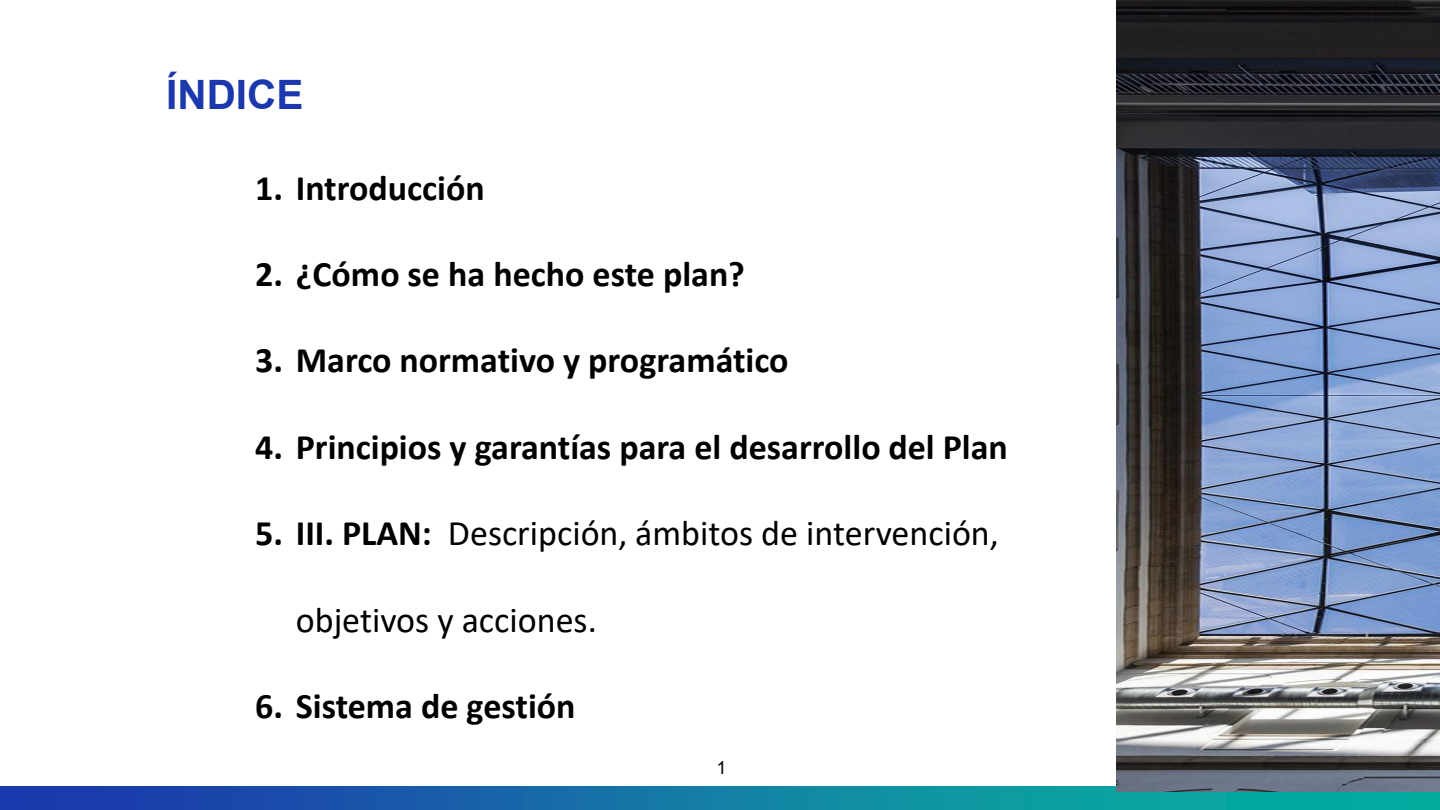
<style>
.page{position:relative;width:1440px;height:810px;background:#fff}
.page>*{position:absolute;margin:0;border:0;box-sizing:border-box;transform-origin:0 0}
.t1{font:700 40.5px "Arial";color:#1b39ac}
.t2{font:700 36px "Calibri";color:#000}
.t3{font:36px "Calibri";color:#000}
.t4{font:18px "Arial";color:#000}
.s1{font-weight:700}
</style>
<div class="page">
<div style="left:0;top:787px;width:1440px;height:23px;background:linear-gradient(to right,#2037ae,#03bc9d)"></div>
<img style="left:1117px;top:0;width:323px;height:792px">
<p class="t1" style="left:166px;top:67px;width:139px">ÍNDICE</p>
<p class="t2" style="left:255px;top:162px;width:231px">1. Introducción</p>
<p class="t2" style="left:255px;top:249px;width:491px">2. ¿Cómo se ha hecho este plan?</p>
<p class="t2" style="left:255px;top:335px;width:535px">3. Marco normativo y programático</p>
<p class="t2" style="left:255px;top:421px;width:754px">4. Principios y garantías para el desarrollo del Plan</p>
<p class="t3" style="left:255px;top:508px;width:745px"><span class="s1">5. III. PLAN:</span> Descripción, ámbitos de intervención,</p>
<p class="t3" style="left:296px;top:595px;width:302px">objetivos y acciones.</p>
<p class="t2" style="left:255px;top:681px;width:322px">6. Sistema de gestión</p>
<p class="t4" style="left:717px;top:755px;width:12px">1</p>
</div>
